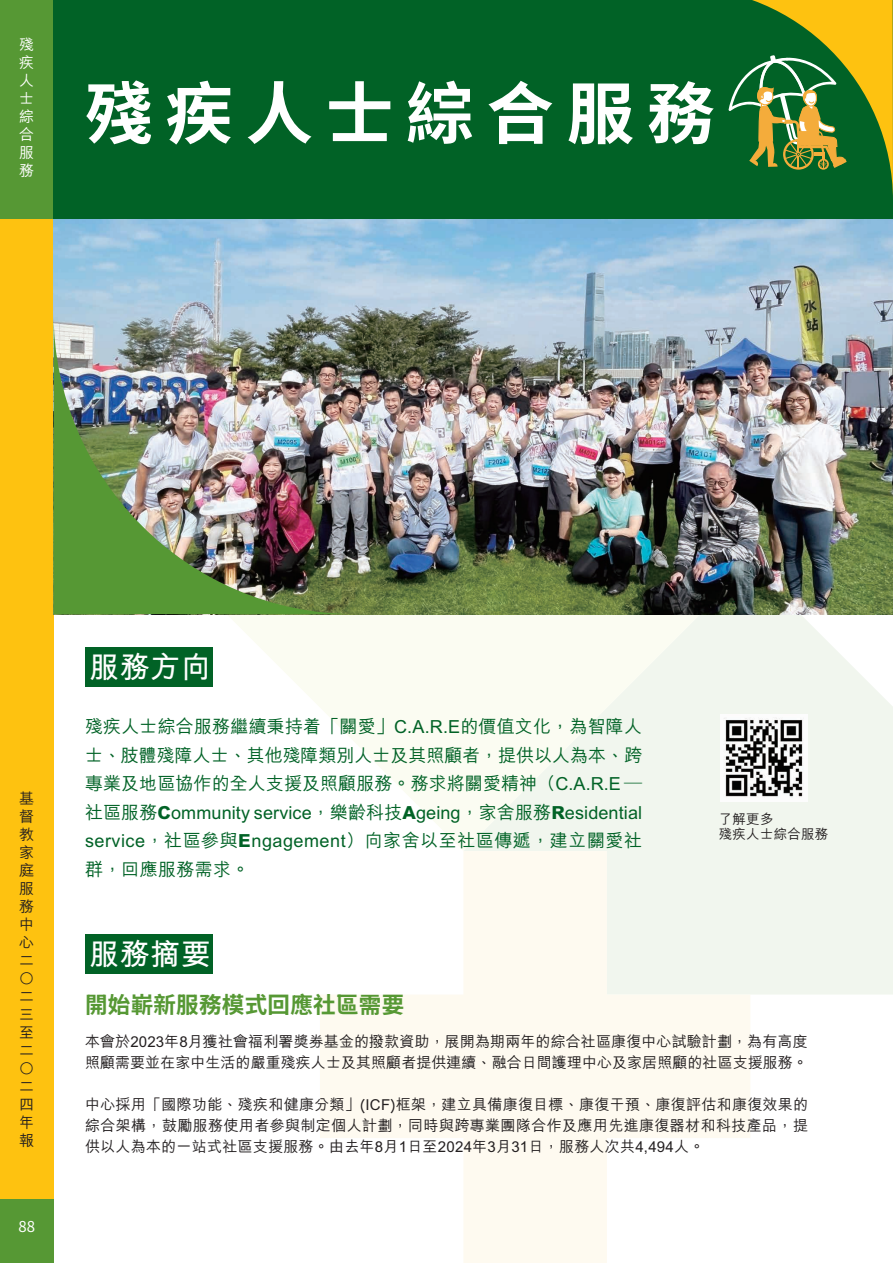
<style>
.page{position:relative;width:893px;height:1263px;background:#fff}
.page>*{position:absolute;margin:0;border:0;box-sizing:border-box;transform-origin:0 0}
.t1{font:700 67.5px "Noto Sans CJ Ksc";letter-spacing:.19em;color:#fff}
.t2{font:700 30px "M Hei HK";letter-spacing:.015em;color:#fff}
.t3{font:700 22.5px "Noto Sans TC";letter-spacing:.015em;color:#569834}
.t4{font:500 18px/28.5px "M Hei HK";letter-spacing:.03em;color:#016226;text-align:justify}
.t5{font:500 15px/18px "M Hei HK";letter-spacing:.01em;color:#231f20;text-align:justify}
.t6{font:500 15px/18px "M Hei HK";color:#fff;text-align:justify}
.t7{font:15px "Noto Sans CJ Ksc";color:#fff}
.t8{font:500 13.5px/15px "M Hei HK";letter-spacing:.015em;color:#231f20}
.s1{font-weight:800}
</style>
<div class="page">
<div style="left:0;top:0;width:54px;height:1263px;background:#fec210"></div>
<div style="left:0;top:0;width:54px;height:219px;background:#569834"></div>
<div style="left:0;top:1199px;width:54px;height:64px;background:#569834"></div>
<svg style="left:750px;top:614px;width:143px;height:380px;background:#f1f6ee"></svg>
<svg style="left:176px;top:614px;width:574px;height:237px"></svg>
<svg style="left:320px;top:851px;width:430px;height:412px;fill:#fefaf0"></svg>
<div style="left:54px;top:0;width:839px;height:219px;background:#016226"></div>
<img style="left:54px;top:219px;width:839px;height:395px">
<img style="left:721px;top:714px;width:87px;height:87px">
<svg style="left:728px;top:0;width:165px;height:196px"></svg>
<div style="left:85px;top:647px;width:128px;height:39px;background:#016226"></div>
<div style="left:85px;top:934px;width:127px;height:39px;background:#016226"></div>
<img style="left:54px;top:313px;width:301px;height:301px">
<p class="t6" style="left:19px;top:34px;width:16px">殘疾人士綜合服務</p>
<h1 class="t1" style="left:85px;top:75px;width:631px">殘疾人士綜合服務</h1>
<p class="t5" style="left:19px;top:788px;width:16px">基督教家庭服務中心二○二三至二○二四年報</p>
<p class="t7" style="left:19px;top:1218px;width:18px">88</p>
<h2 class="t2" style="left:89px;top:645px;width:123px">服務方向</h2>
<p class="t4" style="left:85px;top:711px;width:559px">殘疾人士綜合服務繼續秉持着「關愛」C.A.R.E的價值文化，為智障人士、肢體殘障人士、其他殘障類別人士及其照顧者，提供以人為本、跨專業及地區協作的全人支援及照顧服務。務求將關愛精神（C.A.R.E ─社區服務<span class="s1">C</span>ommunity service，樂齡科技<span class="s1">A</span>geing，家舍服務<span class="s1">R</span>esidential service，社區參與<span class="s1">E</span>ngagement）向家舍以至社區傳遞，建立關愛社群，回應服務需求。</p>
<h2 class="t2" style="left:89px;top:932px;width:123px">服務摘要</h2>
<p class="t8" style="left:719px;top:811px;width:111px">了解更多<br>殘疾人士綜合服務</p>
<h3 class="t3" style="left:85px;top:992px;width:321px">開始嶄新服務模式回應社區需要</h3>
<p class="t5" style="left:85px;top:1029px;width:724px;line-height:21px">本會於2023年8月獲社會福利署獎劵基金的撥款資助，展開為期兩年的綜合社區康復中心試驗計劃，為有高度照顧需要並在家中生活的嚴重殘疾人士及其照顧者提供連續、融合日間護理中心及家居照顧的社區支援服務。</p>
<p class="t5" style="left:85px;top:1092px;width:725px;line-height:21px">中心採用「國際功能、殘疾和健康分類」(ICF)框架，建立具備康復目標、康復干預、康復評估和康復效果的綜合架構，鼓勵服務使用者參與制定個人計劃，同時與跨專業團隊合作及應用先進康復器材和科技產品，提供以人為本的一站式社區支援服務。由去年8月1日至2024年3月31日，服務人次共4,494人。</p>
</div>
